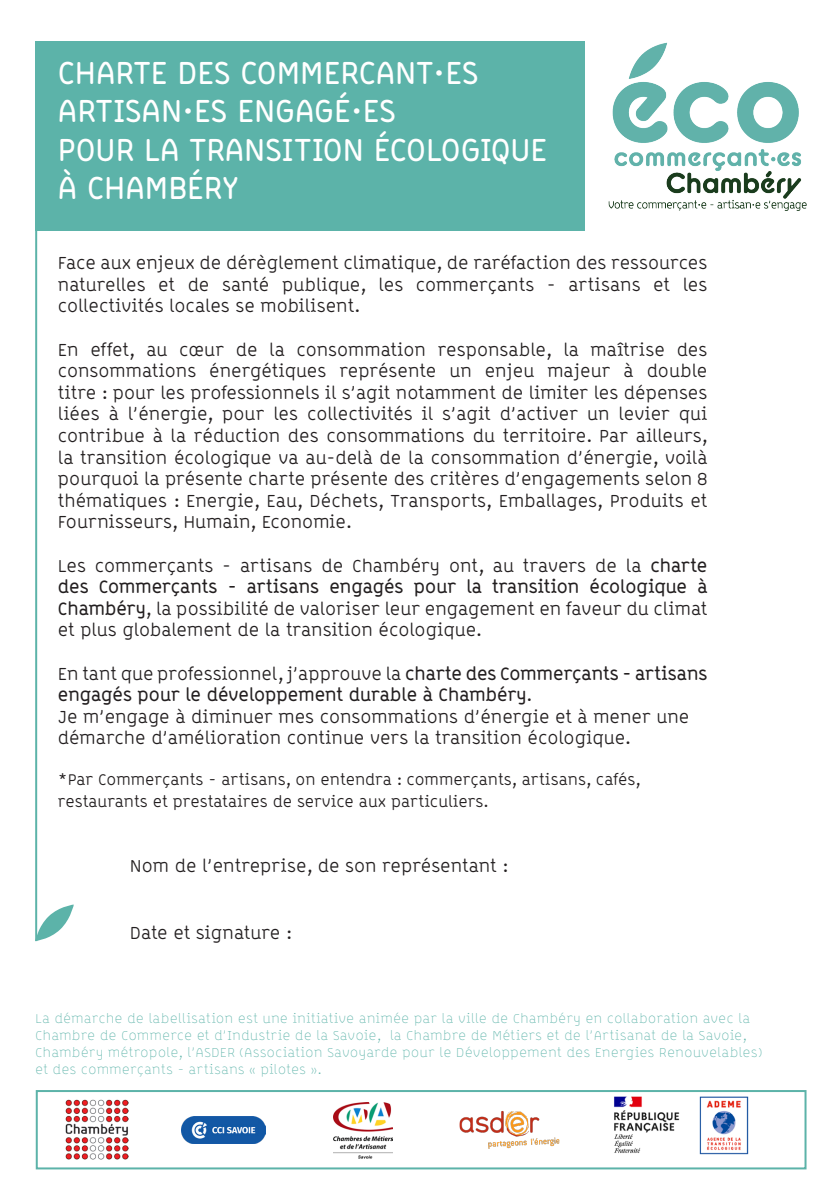
<style>
.page{position:relative;width:840px;height:1191px;background:#fff}
.page>*{position:absolute;margin:0;border:0;box-sizing:border-box;transform-origin:0 0}
.t1{font:700 32px/38.4px "B Line Chambery";color:#fff}
.t2{font:18px/21.6px "B Line Chambery";color:#231f20;text-align:justify}
.t3{font:700 18px/21.6px "B Line Chambery";color:#231f20}
.t4{font:16px "B Line Chambery";color:#231f20}
.t5{font:100 14px/16.8px "B Line Chambery";color:#5cb3a9}
.s1{font-weight:700}
.s2{font-weight:400}
</style>
<div class="page">
<div style="left:35px;top:41px;width:549px;height:189px;background:#5cb3a9"></div>
<img style="left:584px;top:41px;width:223px;height:190px">
<hr style="left:35px;top:217px;width:2px;height:724px;background:#5cb3a9">
<svg style="left:35px;top:904px;width:39px;height:37px"></svg>
<div style="left:36px;top:1090px;width:770px;height:79px;border:2px solid #5cb3a9"></div>
<img style="left:65px;top:1099px;width:63px;height:60px">
<img style="left:181px;top:1116px;width:84px;height:27px">
<img style="left:459px;top:1111px;width:101px;height:38px">
<img style="left:334px;top:1102px;width:58px;height:57px">
<img style="left:614px;top:1096px;width:135px;height:59px">
<p class="t1" style="left:58px;top:53px;width:422px">CHARTE DES COMMERCANT·ES</p>
<p class="t1" style="left:58px;top:91px;width:339px">ARTISAN·ES ENGAGÉ·ES</p>
<p class="t1" style="left:58px;top:130px;width:490px">POUR LA TRANSITION ÉCOLOGIQUE<br>À CHAMBÉRY</p>
<p class="t2" style="left:58px;top:252px;width:650px">Face aux enjeux de dérèglement climatique, de raréfaction des ressources naturelles et de santé publique, les commerçants - artisans et les collectivités locales se mobilisent.</p>
<p class="t2" style="left:58px;top:338px;width:650px">En effet, au cœur de la consommation responsable, la maîtrise des consommations énergétiques représente un enjeu majeur à double titre : pour les professionnels il s’agit notamment de limiter les dépenses liées à l’énergie, pour les collectivités il s’agit d’activer un levier qui contribue à la réduction des consommations du territoire. Par ailleurs, la transition écologique va au-delà de la consommation d’énergie, voilà pourquoi la présente charte présente des critères d’engagements selon 8 thématiques : Energie, Eau, Déchets, Transports, Emballages, Produits et Fournisseurs, Humain, Economie.</p>
<p class="t2" style="left:58px;top:554px;width:650px">Les commerçants - artisans de Chambéry ont, au travers de la <span class="s1">charte des Commerçants - artisans engagés pour la transition écologique à Chambéry</span>, la possibilité de valoriser leur engagement en faveur du climat et plus globalement de la transition écologique.</p>
<p class="t3" style="left:58px;top:662px;width:650px"><span class="s2">En tant que professionnel, j’approuve la</span> charte des Commerçants - artisans engagés pour le développement durable à Chambéry<span class="s2">.</span></p>
<p class="t2" style="left:58px;top:705px;width:632px">Je m’engage à diminuer mes consommations d’énergie et à mener une démarche d’amélioration continue vers la transition écologique.</p>
<p class="t4" style="left:58px;top:770px;width:583px">*Par Commerçants - artisans, on entendra : commerçants, artisans, cafés,</p>
<p class="t4" style="left:58px;top:792px;width:431px">restaurants et prestataires de service aux particuliers.</p>
<p class="t2" style="left:130px;top:854px;width:379px">Nom de l’entreprise, de son représentant :</p>
<p class="t2" style="left:130px;top:921px;width:163px">Date et signature :</p>
<p class="t5" style="left:35px;top:1010px;width:728px">La démarche de labellisation est une initiative animée par la ville de Chambéry en collaboration avec la<br>Chambre de Commerce et d’Industrie de la Savoie, la Chambre de Métiers et de l’Artisanat de la Savoie,<br>Chambéry métropole, l’ASDER (Association Savoyarde pour le Développement des Energies Renouvelables)</p>
<p class="t5" style="left:35px;top:1060px;width:287px">et des commerçants - artisans « pilotes ».</p>
</div>
